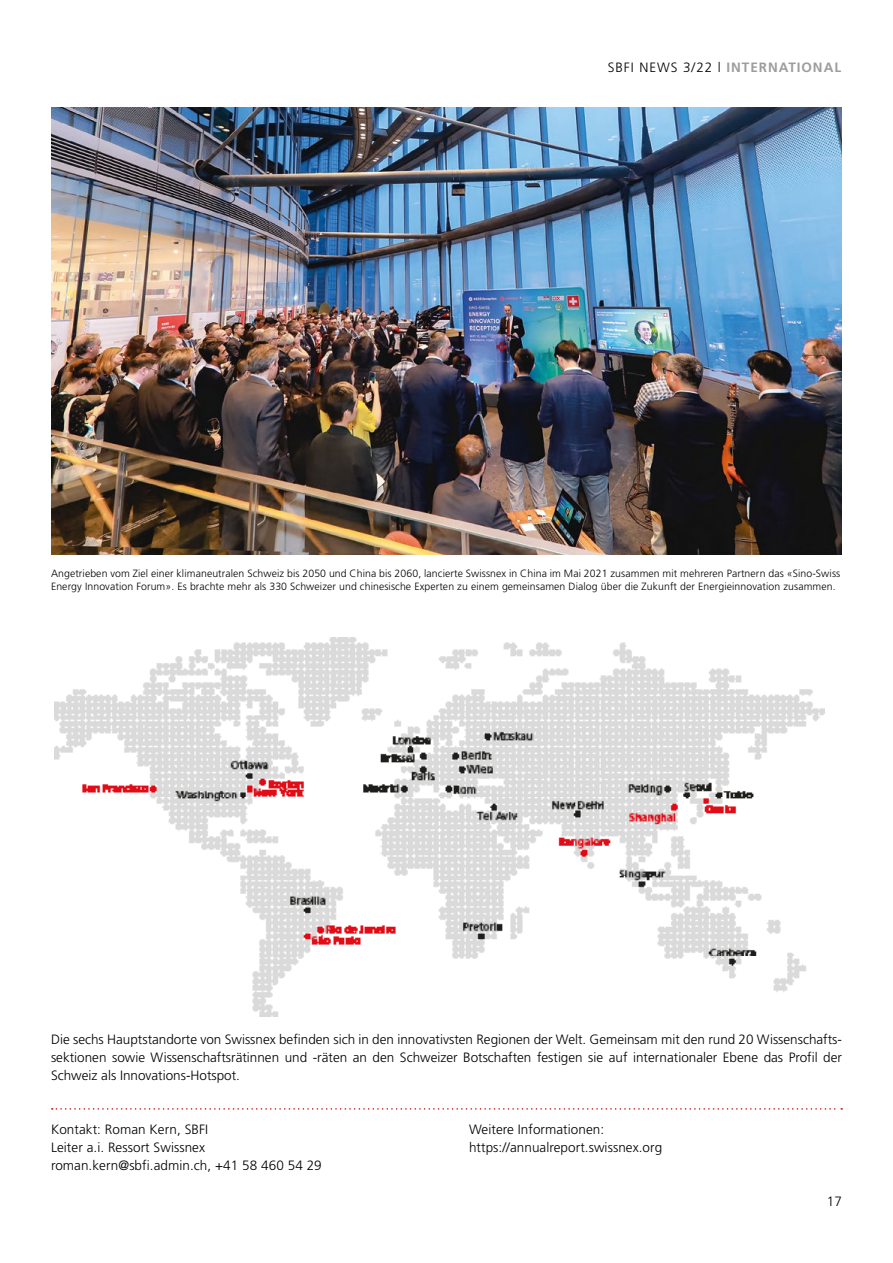
<style>
.page{position:relative;width:893px;height:1263px;background:#fff}
.page>*{position:absolute;margin:0;border:0;box-sizing:border-box;transform-origin:0 0}
.t1{font:300 13.5px/18px "Frutiger LT Std";letter-spacing:.005em;color:#000;text-align:justify}
.t2{font:300 13.5px "Frutiger LT Std";letter-spacing:.07em;color:#000}
.t3{font:300 10.5px/13.5px "Frutiger LT Std";letter-spacing:.01em;color:#000}
.s1{font-weight:700;color:#9d9d9c}
</style>
<div class="page">
<svg style="left:52px;top:1108px;width:790px;height:2px"></svg>
<img style="left:51px;top:107px;width:791px;height:447px">
<img style="left:54px;top:638px;width:771px;height:378px">
<p class="t2" style="left:608px;top:60px;width:235px">SBFI NEWS 3/22 l <span class="s1">INTERNATIONAL</span></p>
<p class="t3" style="left:51px;top:566px;width:791px">Angetrieben vom Ziel einer klimaneutralen Schweiz bis 2050 und China bis 2060, lancierte Swissnex in China im Mai 2021 zusammen mit mehreren Partnern das «Sino-Swiss<br>Energy Innovation Forum». Es brachte mehr als 330 Schweizer und chinesische Experten zu einem gemeinsamen Dialog über die Zukunft der Energieinnovation zusammen.</p>
<p class="t1" style="left:51px;top:1031px;width:792px">Die sechs Hauptstandorte von Swissnex befinden sich in den innovativsten Regionen der Welt. Gemeinsam mit den rund 20 Wissenschafts&shy;sektionen sowie Wissenschaftsrätinnen und -räten an den Schweizer Botschaften festigen sie auf internationaler Ebene das Profil der Schweiz als Innovations-Hotspot.</p>
<p class="t1" style="left:51px;top:1121px;width:159px">Kontakt: Roman Kern, SBFI</p>
<p class="t1" style="left:469px;top:1121px;width:137px">Weitere Informationen:</p>
<p class="t1" style="left:51px;top:1139px;width:156px">Leiter a.i. Ressort Swissnex</p>
<p class="t1" style="left:469px;top:1139px;width:195px">https://annualreport.swissnex.org</p>
<p class="t1" style="left:51px;top:1157px;width:272px">roman.kern@sbfi.admin.ch, +41 58 460 54 29</p>
<p class="t1" style="left:827px;top:1193px;width:17px">17</p>
</div>
